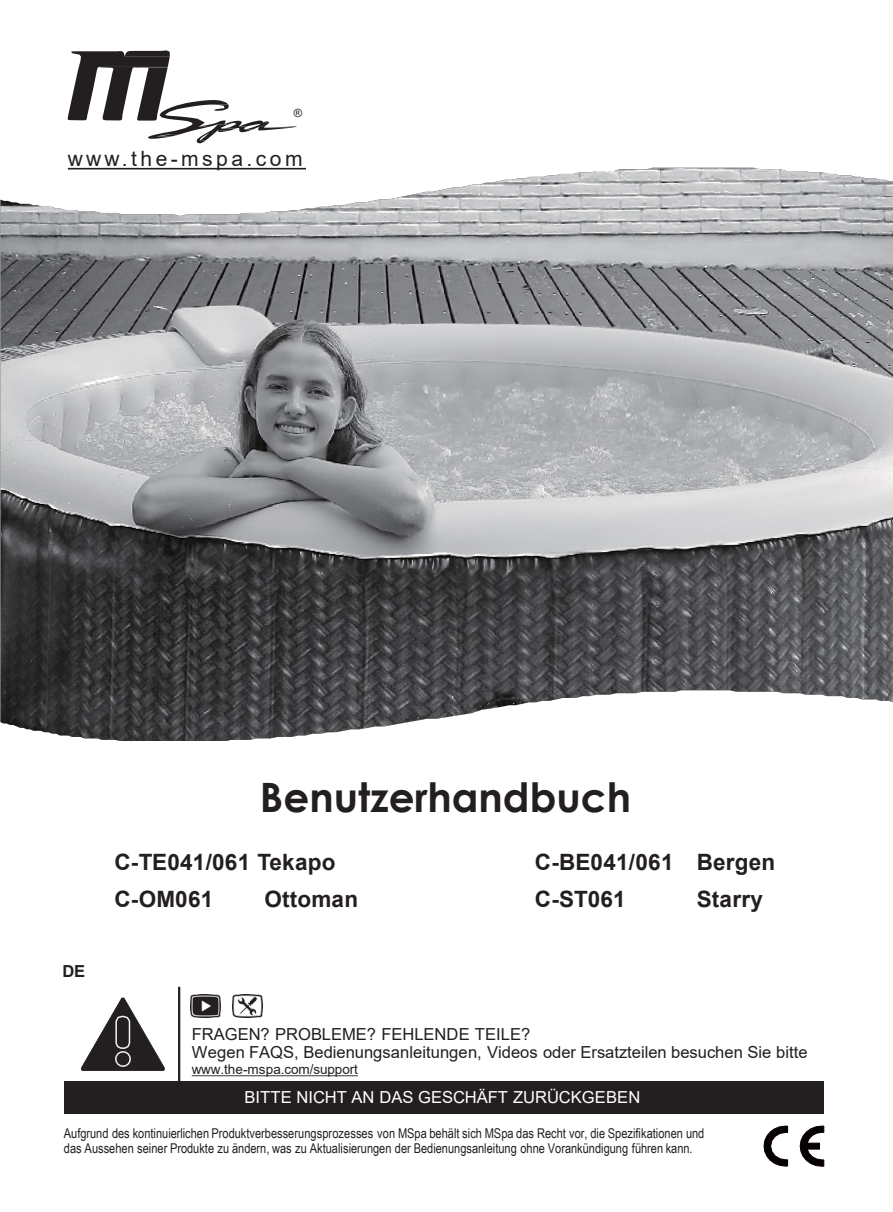
<style>
.page{position:relative;width:893px;height:1212px;background:#fff}
.page>*{position:absolute;margin:0;border:0;box-sizing:border-box;transform-origin:0 0}
.t1{font:700 40.5px "Century Gothic";color:#231f20}
.t2{font:700 22.5px/37.7px "Arial";letter-spacing:.01em;color:#231f20}
.t3{font:21px "Arial";letter-spacing:.16em;color:#231f20}
.t4{font:16.5px "Arial";color:#231f20}
.t5{font:16.5px "Arial";letter-spacing:-.005em;color:#fff}
.t6{font:700 16.5px "Arial";color:#231f20}
.t7{font:13.5px/15px "Arial Narrow";letter-spacing:-.005em;color:#231f20}
.t8{font:13.5px "Arial";color:#231f20}
.t9{font:11.4px "Arial";color:#231f20}
</style>
<div class="page">
<svg style="left:799px;top:1125px;width:25px;height:42px"></svg>
<svg style="left:763px;top:1125px;width:25px;height:42px"></svg>
<img style="left:0;top:167px;width:892px;height:573px">
<svg style="left:68px;top:50px;width:229px;height:93px"></svg>
<svg style="left:68px;top:168px;width:238px;height:1px"></svg>
<svg style="left:81px;top:998px;width:84px;height:73px"></svg>
<img style="left:115px;top:1051px;width:15px;height:15px">
<img style="left:191px;top:995px;width:29px;height:23px">
<img style="left:233px;top:995px;width:29px;height:23px">
<div style="left:64px;top:1081px;width:759px;height:32px;background:#231f20"></div>
<hr style="left:178px;top:987px;width:2px;height:94px;background:#231f20">
<svg style="left:192px;top:1075px;width:166px;height:1px"></svg>
<p class="t9" style="left:294px;top:105px;width:10px">®</p>
<p class="t3" style="left:68px;top:144px;width:236px">www.the-mspa.com</p>
<p class="t1" style="left:260px;top:766px;width:372px">Benutzerhandbuch</p>
<p class="t6" style="left:62px;top:960px;width:24px">DE</p>
<p class="t2" style="left:115px;top:843px;width:222px">C-TE041/061 Tekapo<br>C-OM061</p>
<p class="t2" style="left:264px;top:881px;width:95px">Ottoman</p>
<p class="t2" style="left:535px;top:843px;width:140px">C-BE041/061<br>C-ST061</p>
<p class="t2" style="left:696px;top:843px;width:80px">Bergen<br>Starry</p>
<p class="t4" style="left:192px;top:1022px;width:340px">FRAGEN? PROBLEME? FEHLENDE TEILE?</p>
<p class="t4" style="left:192px;top:1040px;width:617px">Wegen FAQS, Bedienungsanleitungen, Videos oder Ersatzteilen besuchen Sie bitte</p>
<p class="t8" style="left:192px;top:1060px;width:168px">www.the-mspa.com/support</p>
<p class="t5" style="left:244px;top:1086px;width:397px">BITTE NICHT AN DAS GESCHÄFT ZURÜCKGEBEN</p>
<p class="t7" style="left:64px;top:1125px;width:642px">Aufgrund des kontinuierlichen Produktverbesserungsprozesses von MSpa behält sich MSpa das Recht vor, die Spezifikationen und das Aussehen seiner Produkte zu ändern, was zu Aktualisierungen der Bedienungsanleitung ohne Vorankündigung führen kann.</p>
</div>
